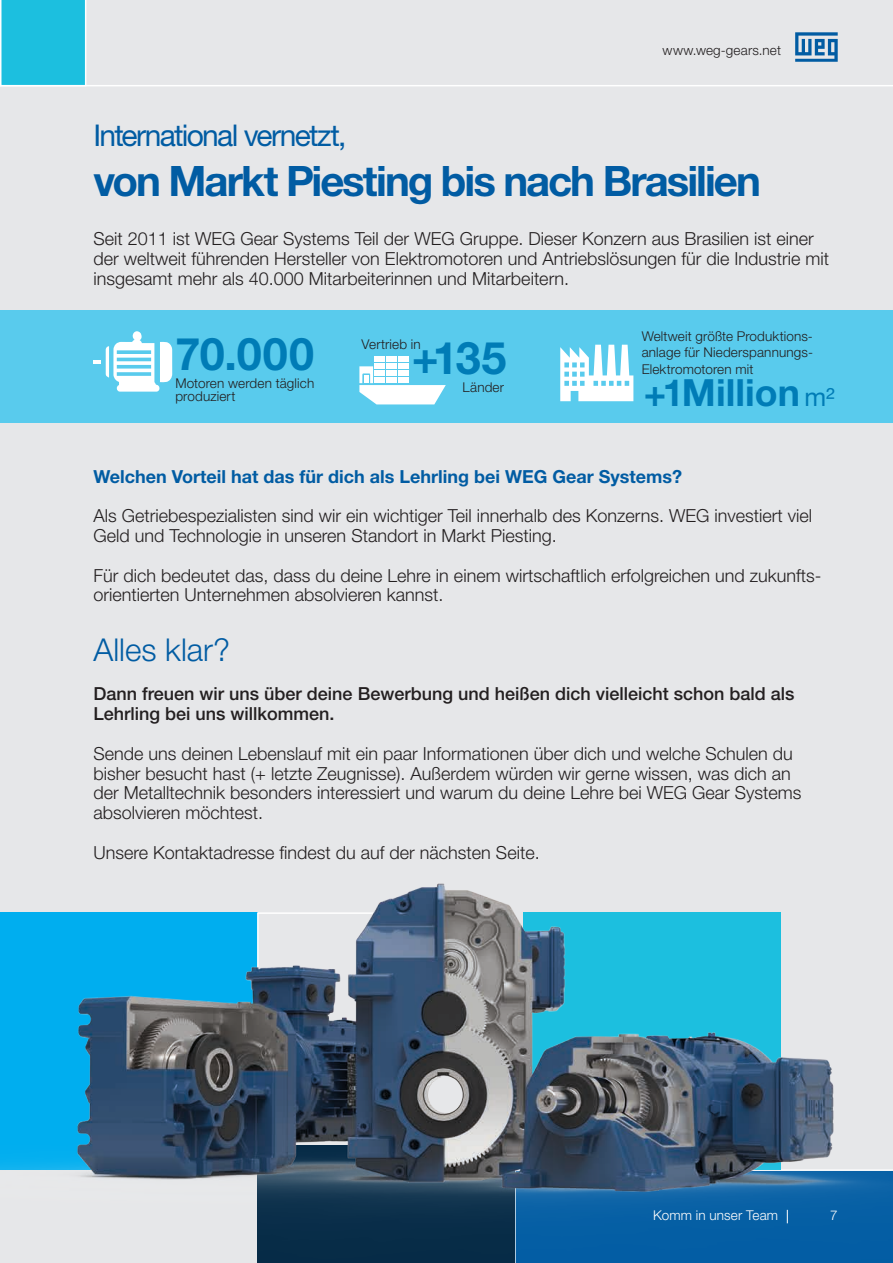
<style>
.page{position:relative;width:893px;height:1263px;background:#e6e7e9}
.page>*{position:absolute;margin:0;border:0;box-sizing:border-box;transform-origin:0 0}
.t1{font:700 45px "Helvetica Neue LT Pro";letter-spacing:.015em;color:#007cb6}
.t2{font:700 42px "Helvetica Neue LT Pro";letter-spacing:-.05em;color:#015ca3}
.t3{font:700 37.5px "Helvetica Neue LT Pro";color:#007cb6}
.t4{font:300 31.5px "Helvetica Neue LT Pro";color:#015ca3}
.t5{font:30px "Helvetica Neue LT Pro";letter-spacing:-.055em;color:#015ca3}
.t6{font:300 18px/19.8px "Helvetica Neue LT Pro";color:#231f20}
.t7{font:500 18px/19.8px "Helvetica Neue LT Pro";color:#231f20}
.t8{font:700 18px "Helvetica Neue LT Pro";color:#015ca3}
.t9{font:300 13.5px/16.5px "Helvetica Neue LT Pro";letter-spacing:.01em;color:#231f20}
.t10{font:300 13.5px "Helvetica Neue LT Pro";letter-spacing:.01em;color:#fff}
.s1{font-weight:400;font-size:25.5px}
</style>
<div class="page">
<hr style="left:0;top:85px;width:893px;height:1px;background:#fff">
<div style="left:0;top:0;width:86px;height:85px;background:#1cbfdf"></div>
<img style="left:0;top:883px;width:893px;height:380px">
<div style="left:0;top:310px;width:893px;height:113px;background:#59cbed"></div>
<svg style="left:94px;top:331px;width:78px;height:61px"></svg>
<svg style="left:359px;top:366px;width:87px;height:38px"></svg>
<div style="left:375px;top:378px;width:10px;height:5px;background:#fff"></div>
<div style="left:387px;top:378px;width:10px;height:5px;background:#fff"></div>
<div style="left:398px;top:378px;width:10px;height:5px;background:#fff"></div>
<div style="left:375px;top:370px;width:10px;height:6px;background:#fff"></div>
<div style="left:387px;top:370px;width:10px;height:6px;background:#fff"></div>
<div style="left:398px;top:370px;width:10px;height:6px;background:#fff"></div>
<div style="left:375px;top:363px;width:10px;height:5px;background:#fff"></div>
<div style="left:387px;top:363px;width:10px;height:5px;background:#fff"></div>
<div style="left:398px;top:363px;width:10px;height:5px;background:#fff"></div>
<div style="left:375px;top:356px;width:10px;height:6px;background:#fff"></div>
<div style="left:387px;top:356px;width:10px;height:6px;background:#fff"></div>
<div style="left:398px;top:356px;width:10px;height:6px;background:#fff"></div>
<svg style="left:560px;top:345px;width:73px;height:56px"></svg>
<svg style="left:795px;top:32px;width:43px;height:30px"></svg>
<p class="t9" style="left:663px;top:42px;width:120px">www.weg-gears.net</p>
<h3 class="t5" style="left:94px;top:117px;width:254px">International vernetzt,</h3>
<h2 class="t2" style="left:94px;top:155px;width:669px">von Markt Piesting bis nach Brasilien</h2>
<p class="t6" style="left:94px;top:228px;width:737px">Seit 2011 ist WEG Gear Systems Teil der WEG Gruppe. Dieser Konzern aus Brasilien ist einer der weltweit führenden Hersteller von Elektromotoren und Antriebslösungen für die Industrie mit insgesamt mehr als 40.000 Mitarbeiterinnen und Mitarbeitern.</p>
<h1 class="t1" style="left:175px;top:325px;width:140px">70.000</h1>
<p class="t9" style="left:175px;top:377px;width:140px;line-height:12.6px">Motoren werden täglich produziert</p>
<p class="t9" style="left:642px;top:328px;width:173px;text-align:justify">Weltweit größte Produktions&shy;anlage für Niederspannungs-Elektromotoren mit</p>
<p class="t9" style="left:362px;top:336px;width:61px">Vertrieb in</p>
<h1 class="t1" style="left:412px;top:330px;width:96px">+135</h1>
<p class="t9" style="left:463px;top:378px;width:43px">Länder</p>
<h3 class="t3" style="left:644px;top:369px;width:192px">+1Million <span class="s1">m²</span></h3>
<p class="t8" style="left:94px;top:465px;width:590px">Welchen Vorteil hat das für dich als Lehrling bei WEG Gear Systems?</p>
<p class="t6" style="left:94px;top:505px;width:720px">Als Getriebespezialisten sind wir ein wichtiger Teil innerhalb des Konzerns. WEG investiert viel<br>Geld und Technologie in unseren Standort in Markt Piesting.</p>
<p class="t6" style="left:94px;top:565px;width:729px">Für dich bedeutet das, dass du deine Lehre in einem wirtschaftlich erfolgreichen und zukunfts&shy;orientierten Unternehmen absolvieren kannst.</p>
<h3 class="t4" style="left:94px;top:630px;width:138px">Alles klar?</h3>
<p class="t7" style="left:94px;top:684px;width:702px">Dann freuen wir uns über deine Bewerbung und heißen dich vielleicht schon bald als<br>Lehrling bei uns willkommen.</p>
<p class="t6" style="left:94px;top:743px;width:709px">Sende uns deinen Lebenslauf mit ein paar Informationen über dich und welche Schulen du bisher besucht hast (+ letzte Zeugnisse). Außerdem würden wir gerne wissen, was dich an der Metalltechnik besonders interessiert und warum du deine Lehre bei WEG Gear Systems absolvieren möchtest.</p>
<p class="t6" style="left:94px;top:842px;width:448px">Unsere Kontaktadresse findest du auf der nächsten Seite.</p>
<p class="t10" style="left:653px;top:1207px;width:126px">Komm in unser Team</p>
<p class="t10" style="left:830px;top:1207px;width:9px">7</p>
</div>
